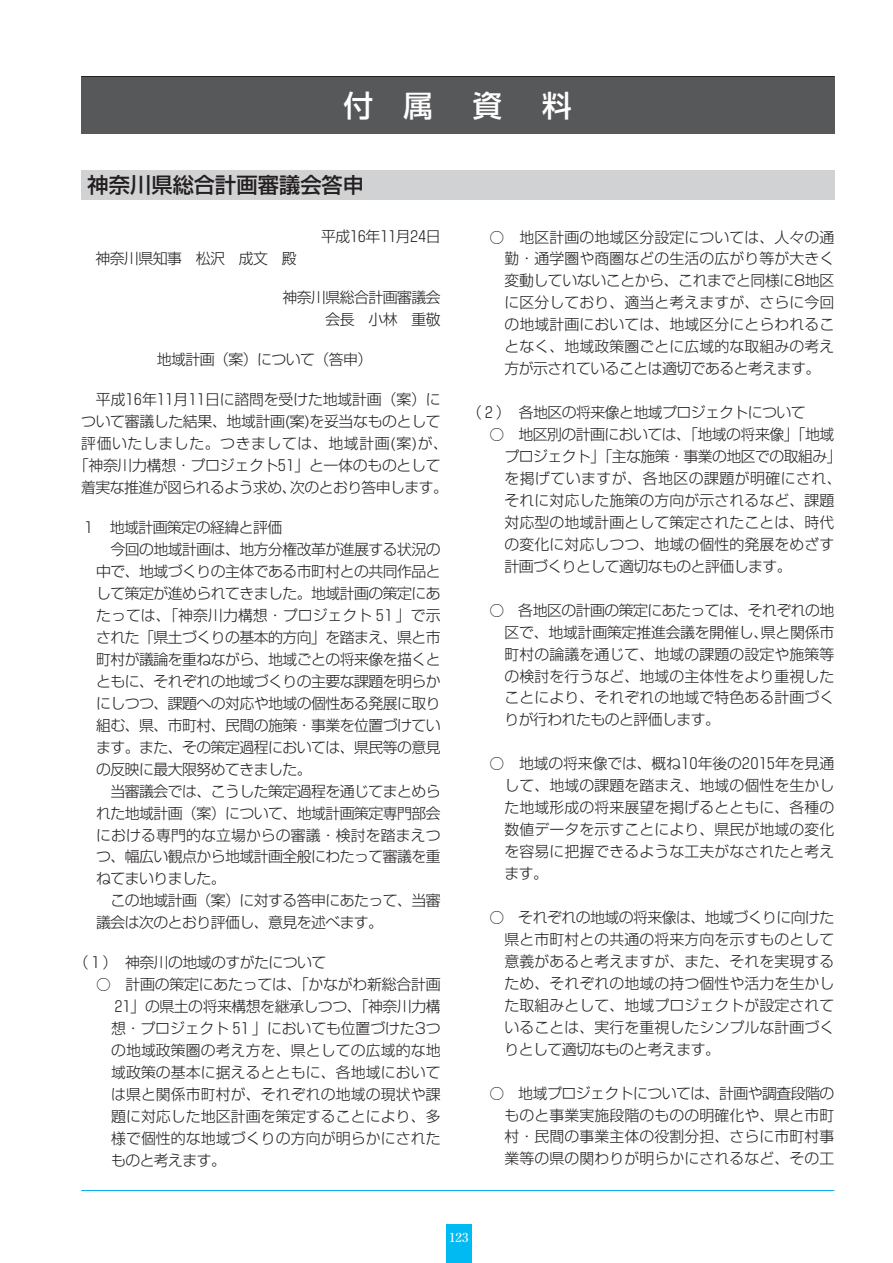
<style>
.page{position:relative;width:893px;height:1263px;background:#fff}
.page>*{position:absolute;margin:0;border:0;box-sizing:border-box;transform-origin:0 0}
.t1{font:500 29.7px "Shin Go";color:#fff}
.t2{font:500 21.3px "Shin Go";color:#231f20}
.t3{font:300 14.85px/21.9px "Shin Go";letter-spacing:-.035em;color:#231f20;text-align:justify}
.t4{font:300 14.85px "Shin Go";letter-spacing:.005em;color:#231f20}
.t5{font:300 14.85px "Shin Go";letter-spacing:-.01em;color:#231f20}
.t6{font:300 14.85px "Shin Go";letter-spacing:.04em;color:#231f20}
.t7{font:300 14.85px "Shin Go";letter-spacing:-.015em;color:#231f20}
.t8{font:300 14.85px "Shin Go";letter-spacing:.03em;color:#231f20}
.t9{font:300 14.85px "Shin Go";letter-spacing:-.25em;color:#231f20}
.t10{font:500 12.75px "Ryumin";color:#fff}
</style>
<div class="page">
<div style="left:446px;top:1225px;width:25px;height:38px;background:#00baf1"></div>
<hr style="left:81px;top:1190px;width:753px;height:1px;background:#00aeef">
<div style="left:81px;top:77px;width:753px;height:57px;background:#57585a"></div>
<hr style="left:81px;top:76px;width:753px;height:1px;background:#231f20">
<div style="left:81px;top:170px;width:753px;height:30px;background:#d1d2d4"></div>
<h1 class="t1" style="left:343px;top:87px;width:160px">付　属　資</h1>
<h1 class="t1" style="left:542px;top:87px;width:31px">料</h1>
<h2 class="t2" style="left:88px;top:171px;width:278px">神奈川県総合計画審議会答申</h2>
<p class="t9" style="left:321px;top:227px;width:121px">平成１６年１１月２４日</p>
<p class="t3" style="left:96px;top:247px;width:203px">神奈川県知事　松沢　成文　殿</p>
<p class="t3" style="left:282px;top:286px;width:160px;text-align:right">神奈川県総合計画審議会会長　小林　重敬</p>
<p class="t3" style="left:157px;top:348px;width:217px">地域計画（案）について（答申）</p>
<p class="t5" style="left:96px;top:390px;width:346px">平成１６年１１月１１日に諮問を受けた地域計画（案）に</p>
<p class="t3" style="left:81px;top:410px;width:361px">ついて審議した結果、地域計画(案)を妥当なものとして</p>
<p class="t6" style="left:81px;top:434px;width:368px">評価いたしました。つきましては、地域計画(案)が、</p>
<p class="t3" style="left:74px;top:454px;width:368px">「神奈川力構想・プロジェクト５１」と一体のものとして</p>
<p class="t3" style="left:81px;top:476px;width:368px">着実な推進が図られるよう求め、次のとおり答申します。</p>
<p class="t3" style="left:81px;top:516px;width:203px">１　地域計画策定の経緯と評価</p>
<p class="t3" style="left:110px;top:538px;width:332px">今回の地域計画は、地方分権改革が進展する状況の</p>
<p class="t3" style="left:96px;top:560px;width:346px">中で、地域づくりの主体である市町村との共同作品と</p>
<p class="t3" style="left:96px;top:582px;width:346px">して策定が進められてきました。地域計画の策定にあ</p>
<p class="t4" style="left:96px;top:606px;width:346px">たっては、「神奈川力構想・プロジェクト５１」で示</p>
<p class="t3" style="left:96px;top:626px;width:346px">された「県土づくりの基本的方向」を踏まえ、県と市</p>
<p class="t3" style="left:96px;top:648px;width:346px">町村が議論を重ねながら、地域ごとの将来像を描くと</p>
<p class="t3" style="left:96px;top:670px;width:346px">ともに、それぞれの地域づくりの主要な課題を明らか</p>
<p class="t3" style="left:96px;top:692px;width:346px">にしつつ、課題への対応や地域の個性ある発展に取り</p>
<p class="t3" style="left:96px;top:714px;width:346px">組む、県、市町村、民間の施策・事業を位置づけてい</p>
<p class="t3" style="left:96px;top:736px;width:346px">ます。また、その策定過程においては、県民等の意見</p>
<p class="t3" style="left:96px;top:758px;width:217px">の反映に最大限努めてきました。</p>
<p class="t3" style="left:110px;top:779px;width:332px">当審議会では、こうした策定過程を通じてまとめら</p>
<p class="t3" style="left:96px;top:801px;width:346px">れた地域計画（案）について、地域計画策定専門部会</p>
<p class="t4" style="left:96px;top:825px;width:346px">における専門的な立場からの審議・検討を踏まえつ</p>
<p class="t3" style="left:96px;top:845px;width:346px">つ、幅広い観点から地域計画全般にわたって審議を重</p>
<p class="t3" style="left:96px;top:867px;width:131px">ねてまいりました。</p>
<p class="t3" style="left:110px;top:889px;width:332px">この地域計画（案）に対する答申にあたって、当審</p>
<p class="t3" style="left:96px;top:911px;width:288px">議会は次のとおり評価し、意見を述べます。</p>
<p class="t3" style="left:74px;top:951px;width:254px">（１）神奈川の地域のすがたについて</p>
<p class="t7" style="left:96px;top:975px;width:346px">○　計画の策定にあたっては、「かながわ新総合計画</p>
<p class="t3" style="left:111px;top:995px;width:331px">２１」の県土の将来構想を継承しつつ、「神奈川力構</p>
<p class="t5" style="left:111px;top:1019px;width:331px">想・プロジェクト５１」においても位置づけた3つ</p>
<p class="t4" style="left:111px;top:1041px;width:331px">の地域政策圏の考え方を、県としての広域的な地</p>
<p class="t4" style="left:111px;top:1063px;width:331px">域政策の基本に据えるとともに、各地域において</p>
<p class="t4" style="left:111px;top:1085px;width:331px">は県と関係市町村が、それぞれの地域の現状や課</p>
<p class="t4" style="left:111px;top:1107px;width:331px">題に対応した地区計画を策定することにより、多</p>
<p class="t4" style="left:111px;top:1129px;width:331px">様で個性的な地域づくりの方向が明らかにされた</p>
<p class="t3" style="left:111px;top:1149px;width:117px">ものと考えます。</p>
<p class="t3" style="left:504px;top:225px;width:331px;text-indent:-15px">○　地区計画の地域区分設定については、人々の通勤・通学圏や商圏などの生活の広がり等が大きく変動していないことから、これまでと同様に8地区に区分しており、適当と考えますが、さらに今回の地域計画においては、地域区分にとらわれることなく、地域政策圏ごとに広域的な取組みの考え方が示されていることは適切であると考えます。</p>
<p class="t3" style="left:467px;top:401px;width:340px">（２）各地区の将来像と地域プロジェクトについて</p>
<p class="t3" style="left:489px;top:423px;width:346px">○　地区別の計画においては、「地域の将来像」「地域</p>
<p class="t3" style="left:504px;top:445px;width:338px">プロジェクト」「主な施策・事業の地区での取組み」</p>
<p class="t8" style="left:504px;top:469px;width:338px">を掲げていますが、各地区の課題が明確にされ、</p>
<p class="t4" style="left:504px;top:491px;width:331px">それに対応した施策の方向が示されるなど、課題</p>
<p class="t4" style="left:504px;top:513px;width:331px">対応型の地域計画として策定されたことは、時代</p>
<p class="t4" style="left:504px;top:535px;width:331px">の変化に対応しつつ、地域の個性的発展をめざす</p>
<p class="t3" style="left:504px;top:555px;width:288px">計画づくりとして適切なものと評価します。</p>
<p class="t3" style="left:504px;top:599px;width:331px;text-indent:-15px">○　各地区の計画の策定にあたっては、それぞれの地区で、地域計画策定推進会議を開催し､県と関係市町村の論議を通じて、地域の課題の設定や施策等の検討を行うなど、地域の主体性をより重視したことにより、それぞれの地域で特色ある計画づくりが行われたものと評価します。</p>
<p class="t3" style="left:504px;top:752px;width:331px;text-indent:-15px">○　地域の将来像では、概ね１０年後の２０１５年を見通して、地域の課題を踏まえ、地域の個性を生かした地域形成の将来展望を掲げるとともに、各種の数値データを示すことにより、県民が地域の変化を容易に把握できるような工夫がなされたと考えます。</p>
<p class="t3" style="left:504px;top:906px;width:331px;text-indent:-15px">○　それぞれの地域の将来像は、地域づくりに向けた県と市町村との共通の将来方向を示すものとして意義があると考えますが、また、それを実現するため、それぞれの地域の持つ個性や活力を生かした取組みとして、地域プロジェクトが設定されていることは、実行を重視したシンプルな計画づくりとして適切なものと考えます。</p>
<p class="t3" style="left:504px;top:1081px;width:331px;text-indent:-15px">○　地域プロジェクトについては、計画や調査段階のものと事業実施段階のものの明確化や、県と市町村・民間の事業主体の役割分担、さらに市町村事業等の県の関わりが明らかにされるなど、その工</p>
<p class="t10" style="left:449px;top:1229px;width:21px">123</p>
</div>
